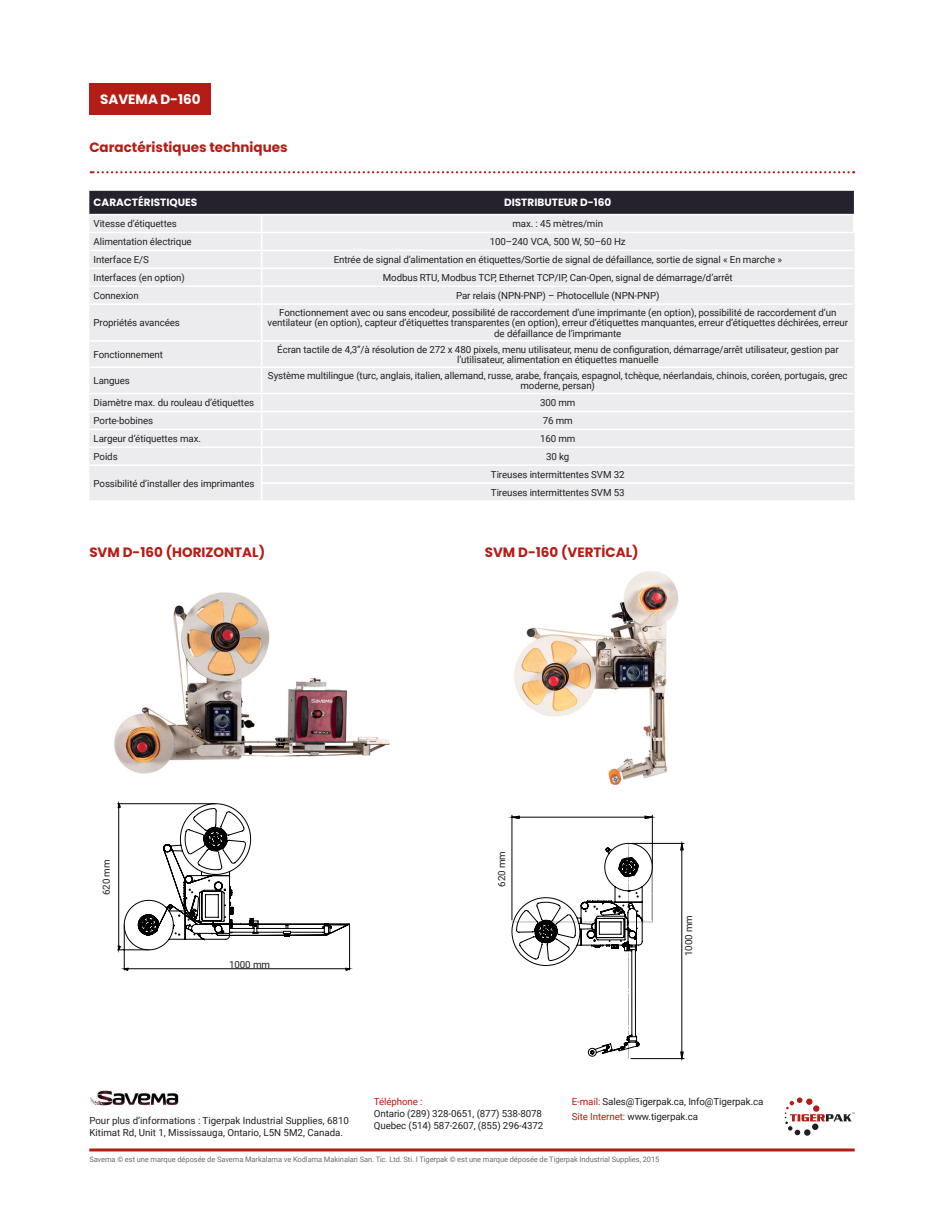
<style>
.page{position:relative;width:944px;height:1214px;background:#fff}
.page>*{position:absolute;margin:0;border:0;box-sizing:border-box;transform-origin:0 0}
.t1{font:700 13.5px "Poppins";color:#b41d15}
.t2{font:700 13.5px "Poppins";color:#fff}
.t3{font:700 10.5px "Poppins";color:#fff}
.t4{font:9.75px/10.5px "Roboto";letter-spacing:-.01em;color:#231f20}
.t5{font:9.75px "Roboto";letter-spacing:-.01em;color:#b41d15}
.t6{font:7.5px "Roboto";letter-spacing:-.01em;color:#6c6d70}
.s1{color:#b41d15}
</style>
<div class="page">
<div style="left:90px;top:83px;width:121px;height:32px;background:#b41d15"></div>
<svg style="left:91px;top:171px;width:763px;height:2px"></svg>
<div style="left:89px;top:305px;width:764px;height:195px;background:#ececee"></div>
<hr style="left:261px;top:305px;width:1px;height:35px;background:#fff">
<svg style="left:261px;top:342px;width:1px;height:158px"></svg>
<hr style="left:89px;top:340px;width:172px;height:2px;background:#fff">
<hr style="left:261px;top:340px;width:592px;height:2px;background:#fff">
<hr style="left:89px;top:366px;width:172px;height:2px;background:#fff">
<hr style="left:261px;top:366px;width:592px;height:2px;background:#fff">
<hr style="left:89px;top:393px;width:172px;height:1px;background:#fff">
<hr style="left:261px;top:393px;width:592px;height:1px;background:#fff">
<hr style="left:853px;top:304px;width:1px;height:37px;background:#ececee">
<svg style="left:853px;top:341px;width:1px;height:159px"></svg>
<svg style="left:89px;top:191px;width:765px;height:113px;background:#c5c4c8"></svg>
<hr style="left:89px;top:411px;width:172px;height:1px;background:#fff">
<hr style="left:261px;top:411px;width:592px;height:1px;background:#fff">
<hr style="left:89px;top:428px;width:172px;height:2px;background:#fff">
<hr style="left:261px;top:428px;width:592px;height:2px;background:#fff">
<hr style="left:89px;top:446px;width:172px;height:2px;background:#fff">
<hr style="left:261px;top:446px;width:592px;height:2px;background:#fff">
<hr style="left:89px;top:464px;width:172px;height:2px;background:#fff">
<hr style="left:261px;top:464px;width:592px;height:2px;background:#fff">
<hr style="left:261px;top:482px;width:592px;height:2px;background:#fff">
<img style="left:114px;top:592px;width:277px;height:182px">
<img style="left:514px;top:571px;width:165px;height:214px">
<svg style="left:118px;top:803px;width:232px;height:168px"></svg>
<hr style="left:631px;top:1058px;width:53px;height:1px;background:#000001">
<hr style="left:631px;top:843px;width:53px;height:1px;background:#000001">
<svg style="left:511px;top:815px;width:172px;height:244px"></svg>
<hr style="left:89px;top:1148px;width:765px;height:3px;background:#b41d15">
<img style="left:90px;top:1090px;width:89px;height:16px">
<svg style="left:784px;top:1097px;width:70px;height:38px"></svg>
<h1 class="t2" style="left:100px;top:91px;width:102px">SAVEMA D-160</h1>
<h1 class="t1" style="left:89px;top:140px;width:200px">Caractéristiques techniques</h1>
<p class="t3" style="left:94px;top:196px;width:105px">CARACTÉRISTIQUES</p>
<p class="t3" style="left:504px;top:196px;width:109px">DISTRIBUTEUR D-160</p>
<p class="t4" style="left:94px;top:218px;width:85px">Vitesse d’étiquettes</p>
<p class="t4" style="left:512px;top:218px;width:92px">max. : 45 mètres/min</p>
<p class="t4" style="left:94px;top:236px;width:100px">Alimentation électrique</p>
<p class="t4" style="left:490px;top:236px;width:137px">100–240 VCA, 500 W, 50–60 Hz</p>
<p class="t4" style="left:94px;top:254px;width:57px">Interface E/S</p>
<p class="t4" style="left:334px;top:254px;width:450px">Entrée de signal d’alimentation en étiquettes/Sortie de signal de défaillance, sortie de signal « En marche »</p>
<p class="t4" style="left:94px;top:272px;width:93px">Interfaces (en option)</p>
<p class="t4" style="left:383px;top:272px;width:351px">Modbus RTU, Modbus TCP, Ethernet TCP/IP, Can-Open, signal de démarrage/d’arrêt</p>
<p class="t4" style="left:94px;top:290px;width:47px">Connexion</p>
<p class="t4" style="left:456px;top:290px;width:205px">Par relais (NPN-PNP) – Photocellule (NPN-PNP)</p>
<p class="t4" style="left:94px;top:317px;width:88px">Propriétés avancées</p>
<p class="t4" style="left:268px;top:306px;width:582px;text-align:center">Fonctionnement avec ou sans encodeur, possibilité de raccordement d’une imprimante (en option), possibilité de raccordement d’un ventilateur (en option), capteur d’étiquettes transparentes (en option), erreur d’étiquettes manquantes, erreur d’étiquettes déchirées, erreur de défaillance de l’imprimante</p>
<p class="t4" style="left:94px;top:349px;width:71px">Fonctionnement</p>
<p class="t4" style="left:277px;top:343px;width:563px;text-align:center">Écran tactile de 4,3”/à résolution de 272 x 480 pixels, menu utilisateur, menu de configuration, démarrage/arrêt utilisateur, gestion par l’utilisateur, alimentation en étiquettes manuelle</p>
<p class="t4" style="left:94px;top:375px;width:38px">Langues</p>
<p class="t4" style="left:268px;top:370px;width:581px;text-align:center">Système multilingue (turc, anglais, italien, allemand, russe, arabe, français, espagnol, tchèque, néerlandais, chinois, coréen, portugais, grec moderne, persan)</p>
<p class="t4" style="left:94px;top:397px;width:162px">Diamètre max. du rouleau d’étiquettes</p>
<p class="t4" style="left:540px;top:397px;width:37px">300 mm</p>
<p class="t4" style="left:94px;top:415px;width:61px">Porte-bobines</p>
<p class="t4" style="left:542px;top:415px;width:32px">76 mm</p>
<p class="t4" style="left:94px;top:433px;width:109px">Largeur d’étiquettes max.</p>
<p class="t4" style="left:540px;top:433px;width:37px">160 mm</p>
<p class="t4" style="left:94px;top:451px;width:26px">Poids</p>
<p class="t4" style="left:546px;top:451px;width:25px">30 kg</p>
<p class="t4" style="left:94px;top:477px;width:162px">Possibilité d’installer des imprimantes</p>
<p class="t4" style="left:491px;top:465px;width:135px;line-height:17.9px">Tireuses intermittentes SVM 32<br>Tireuses intermittentes SVM 53</p>
<h1 class="t1" style="left:89px;top:544px;width:177px">SVM D-160 (HORIZONTAL)</h1>
<p class="t4" style="left:101px;top:895px;width:37px;rotate:-90deg">620 mm</p>
<p class="t4" style="left:229px;top:958px;width:42px">1000 mm</p>
<h1 class="t1" style="left:485px;top:544px;width:155px">SVM D-160 (VERTİCAL)</h1>
<p class="t4" style="left:496px;top:886px;width:37px;rotate:-90deg">620 mm</p>
<p class="t4" style="left:683px;top:956px;width:42px;rotate:-90deg">1000 mm</p>
<p class="t5" style="left:374px;top:1094px;width:50px">Téléphone :</p>
<p class="t4" style="left:374px;top:1107px;width:171px;line-height:12px">Ontario (289) 328-0651, (877) 538-8078<br>Quebec (514) 587-2607, (855) 296-4372</p>
<p class="t4" style="left:571px;top:1094px;width:193px;line-height:14.4px"><span class="s1">E-mail:</span> Sales@Tigerpak.ca, Info@Tigerpak.ca<br><span class="s1">Site Internet:</span> www.tigerpak.ca</p>
<p class="t6" style="left:89px;top:1154px;width:571px">Savema © est une marque déposée de Savema Markalama ve Kodlama Makinalari San. Tic. Ltd. Sti. I Tigerpak © est une marque déposée de Tigerpak Industrial Supplies, 2015</p>
<p class="t4" style="left:89px;top:1114px;width:261px;line-height:12px">Pour plus d’informations : Tigerpak Industrial Supplies, 6810<br>Kitimat Rd, Unit 1, Mississauga, Ontario, L5N 5M2, Canada.</p>
</div>
